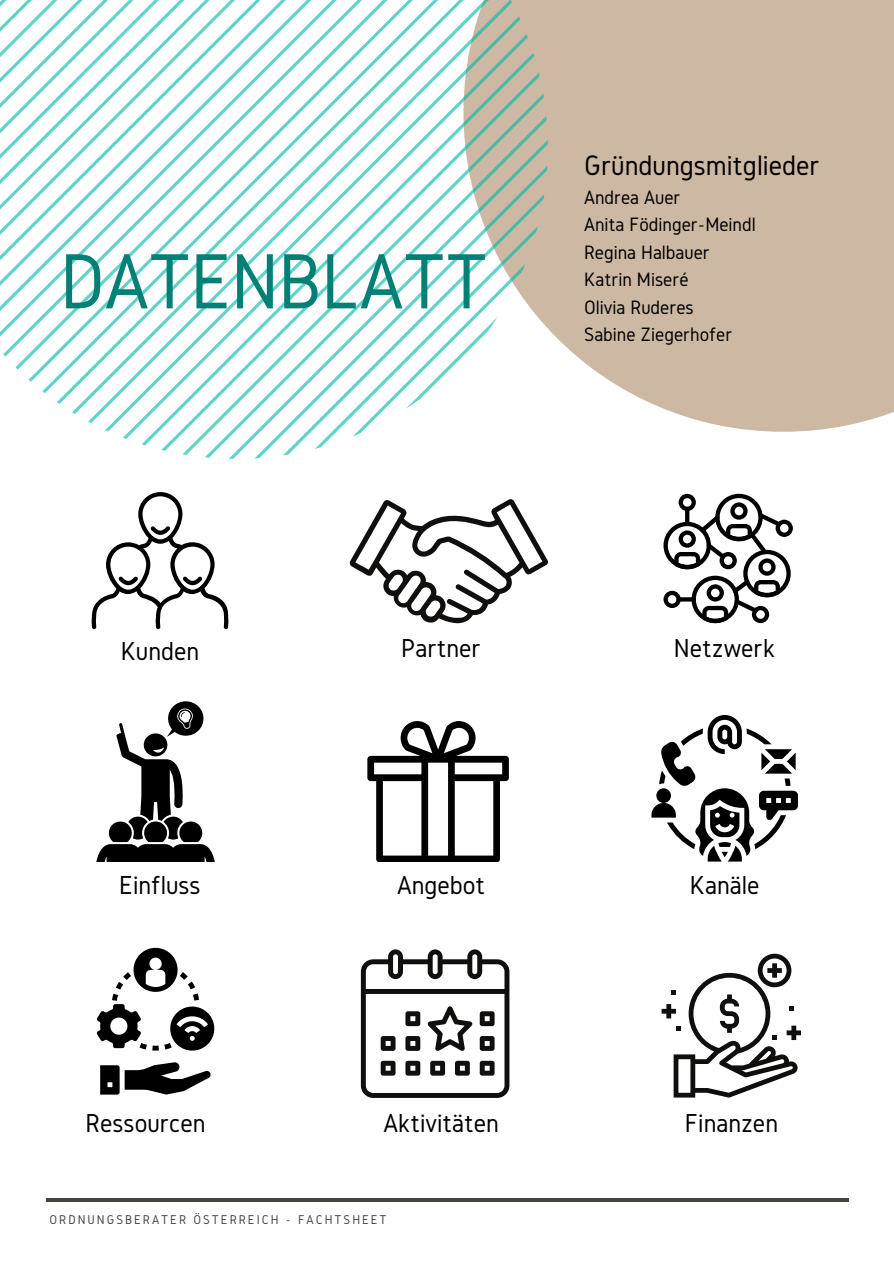
<style>
.page{position:relative;width:894px;height:1264px;background:#fff}
.page>*{position:absolute;margin:0;border:0;box-sizing:border-box;transform-origin:0 0}
.t1{font:81.15px "Gidole";letter-spacing:-.01em;color:#038076}
.t2{font:29.25px "Gidole";color:#000}
.t3{font:27px "Gidole";color:#000}
.t4{font:20.1px "Gidole";color:#000}
.t5{font:13.2px "Gidole";letter-spacing:.15em;color:#444440}
</style>
<div class="page">
<hr style="left:46px;top:1198px;width:802px;height:3px;background:#444440">
<div style="left:512px;top:0;width:381px;height:432px;background:#ccb8a3"></div>
<svg style="left:3px;top:0;width:13px;height:356px"></svg>
<svg style="left:16px;top:0;width:13px;height:369px"></svg>
<svg style="left:29px;top:0;width:13px;height:382px"></svg>
<svg style="left:42px;top:0;width:15px;height:393px"></svg>
<svg style="left:57px;top:6px;width:15px;height:398px"></svg>
<svg style="left:72px;top:0;width:16px;height:414px"></svg>
<svg style="left:88px;top:0;width:424px;height:423px"></svg>
<svg style="left:105px;top:16px;width:415px;height:415px"></svg>
<svg style="left:123px;top:34px;width:404px;height:405px"></svg>
<svg style="left:142px;top:53px;width:392px;height:392px"></svg>
<svg style="left:161px;top:73px;width:378px;height:378px"></svg>
<svg style="left:182px;top:94px;width:361px;height:361px"></svg>
<svg style="left:205px;top:116px;width:341px;height:341px"></svg>
<svg style="left:229px;top:140px;width:318px;height:319px"></svg>
<svg style="left:254px;top:166px;width:293px;height:292px"></svg>
<svg style="left:283px;top:194px;width:261px;height:261px"></svg>
<svg style="left:315px;top:226px;width:222px;height:223px"></svg>
<svg style="left:352px;top:264px;width:173px;height:172px"></svg>
<svg style="left:91px;top:492px;width:138px;height:137px"></svg>
<svg style="left:349px;top:499px;width:199px;height:124px"></svg>
<svg style="left:663px;top:494px;width:129px;height:129px"></svg>
<svg style="left:685px;top:506px;width:4px;height:20px"></svg>
<svg style="left:96px;top:701px;width:118px;height:160px"></svg>
<svg style="left:97px;top:947px;width:117px;height:103px"></svg>
<svg style="left:100px;top:1062px;width:110px;height:32px"></svg>
<svg style="left:367px;top:721px;width:141px;height:140px"></svg>
<svg style="left:651px;top:715px;width:146px;height:146px"></svg>
<svg style="left:661px;top:953px;width:139px;height:144px"></svg>
<svg style="left:361px;top:949px;width:148px;height:148px"></svg>
<p class="t1" style="left:60px;top:237px;width:429px">DATENBLATT</p>
<p class="t2" style="left:584px;top:149px;width:237px">Gründungsmitglieder</p>
<p class="t4" style="left:584px;top:186px;width:98px">Andrea Auer</p>
<p class="t4" style="left:584px;top:213px;width:173px">Anita Födinger-Meindl</p>
<p class="t4" style="left:584px;top:241px;width:127px">Regina Halbauer</p>
<p class="t4" style="left:584px;top:268px;width:106px">Katrin Miseré</p>
<p class="t4" style="left:584px;top:296px;width:111px">Olivia Ruderes</p>
<p class="t4" style="left:584px;top:323px;width:150px">Sabine Ziegerhofer</p>
<p class="t3" style="left:121px;top:636px;width:80px">Kunden</p>
<p class="t3" style="left:401px;top:632px;width:81px">Partner</p>
<p class="t3" style="left:673px;top:632px;width:103px">Netzwerk</p>
<p class="t3" style="left:119px;top:870px;width:83px">Einfluss</p>
<p class="t3" style="left:397px;top:870px;width:89px">Angebot</p>
<p class="t3" style="left:689px;top:870px;width:71px">Kanäle</p>
<p class="t3" style="left:86px;top:1107px;width:121px">Ressourcen</p>
<p class="t3" style="left:383px;top:1107px;width:117px">Aktivitäten</p>
<p class="t3" style="left:684px;top:1107px;width:95px">Finanzen</p>
<p class="t5" style="left:49px;top:1212px;width:338px">ORDNUNGSBERATER ÖSTERREICH - FACHTSHEET</p>
</div>
